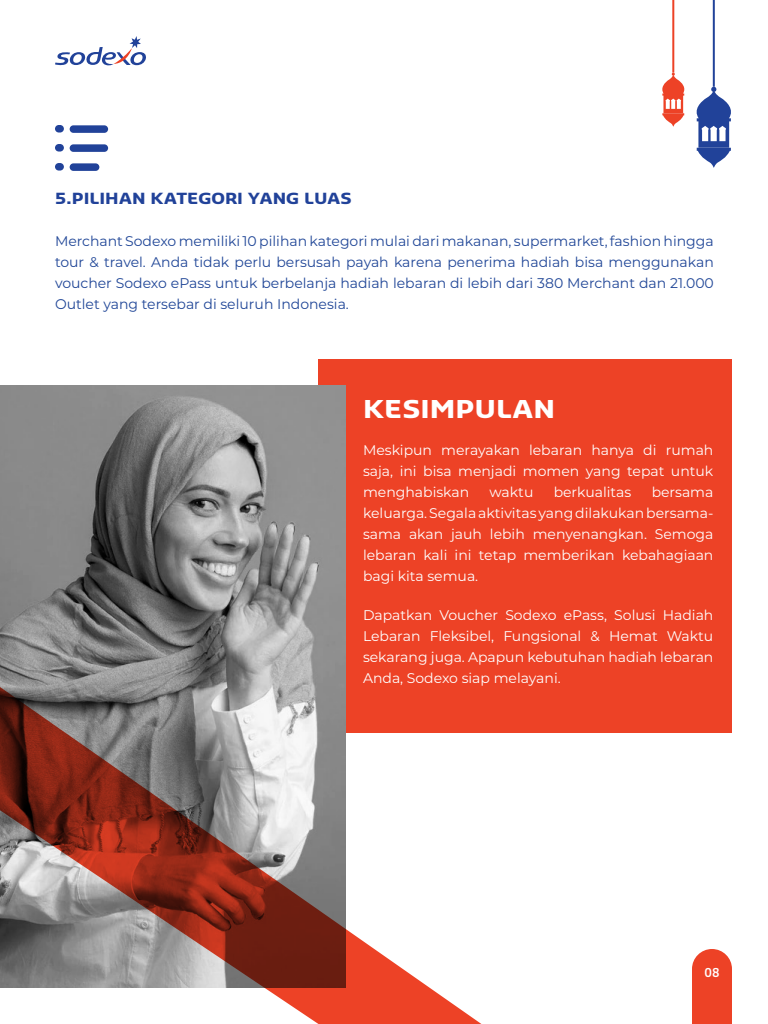
<style>
.page{position:relative;width:768px;height:1024px;background:#fff}
.page>*{position:absolute;margin:0;border:0;box-sizing:border-box;transform-origin:0 0}
.t1{font:700 24px "Sansa Pro";color:#fff;scale:1.18 1}
.t2{font:700 15px "Sansa Pro";color:#214299;scale:1.18 1}
.t3{font:14px/21px "Montserrat";color:#fff;text-align:justify}
.t4{font:14px/21px "Montserrat";color:#204697;text-align:justify}
.t5{font:600 12px "Sansa Pro";color:#fff}
</style>
<div class="page">
<div style="left:692px;top:949px;width:40px;height:75px;background:#ed4226"></div>
<svg style="left:55px;top:36px;width:91px;height:30px"></svg>
<svg style="left:696px;top:87px;width:35px;height:81px"></svg>
<hr style="left:713px;top:0;width:2px;height:87px;background:#214299">
<svg style="left:662px;top:73px;width:23px;height:54px"></svg>
<hr style="left:672px;top:0;width:2px;height:73px;background:#ed4226">
<div style="left:318px;top:359px;width:414px;height:374px;background:#ed4226"></div>
<img style="left:0;top:385px;width:346px;height:302px">
<svg style="left:0;top:687px;width:481px;height:337px"></svg>
<div style="left:70px;top:125px;width:38px;height:8px;background:#214299;border-radius:4px"></div>
<div style="left:55px;top:125px;width:9px;height:8px;background:#214299;border-radius:4px"></div>
<div style="left:70px;top:144px;width:38px;height:8px;background:#214299;border-radius:4px"></div>
<div style="left:55px;top:144px;width:9px;height:8px;background:#214299;border-radius:4px"></div>
<div style="left:70px;top:163px;width:29px;height:8px;background:#214299;border-radius:4px"></div>
<div style="left:55px;top:163px;width:9px;height:8px;background:#214299;border-radius:4px"></div>
<p class="t2" style="left:55px;top:189px;width:253px">5.PILIHAN KATEGORI YANG LUAS</p>
<p class="t4" style="left:55px;top:230px;width:660px">Merchant Sodexo memiliki 10 pilihan kategori mulai dari makanan, supermarket, fashion hingga tour &amp; travel. Anda tidak perlu bersusah payah karena penerima hadiah bisa menggunakan voucher Sodexo ePass untuk berbelanja hadiah lebaran di lebih dari 380 Merchant dan 21.000<br>Outlet yang tersebar di seluruh Indonesia.</p>
<h1 class="t1" style="left:363px;top:393px;width:164px">KESIMPULAN</h1>
<p class="t3" style="left:363px;top:439px;width:352px">Meskipun merayakan lebaran hanya di rumah saja, ini bisa menjadi momen yang tepat untuk menghabiskan</p>
<p class="t3" style="left:363px;top:481px;width:352px;text-indent:289px">bersama keluarga. Segala aktivitas yang dilakukan bersama&shy;sama akan jauh lebih menyenangkan. Semoga lebaran kali ini tetap memberikan kebahagiaan bagi kita semua.</p>
<p class="t3" style="left:363px;top:604px;width:352px">Dapatkan Voucher Sodexo ePass, Solusi Hadiah Lebaran Fleksibel, Fungsional &amp; Hemat Waktu sekarang juga. Apapun kebutuhan hadiah lebaran Anda, Sodexo siap melayani.</p>
<p class="t3" style="left:490px;top:481px;width:45px">waktu</p>
<p class="t3" style="left:554px;top:481px;width:79px">berkualitas</p>
<p class="t5" style="left:704px;top:964px;width:16px">08</p>
</div>
